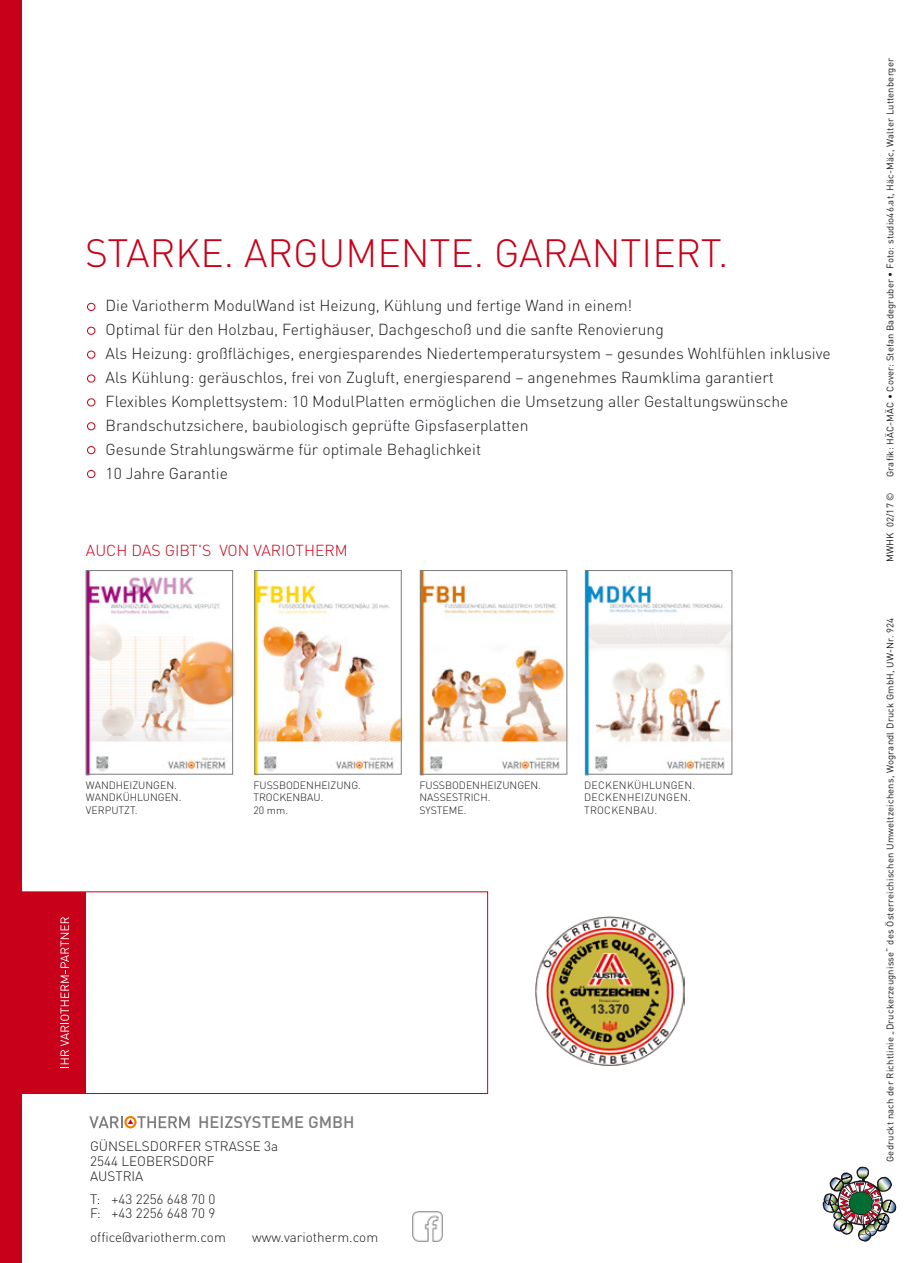
<style>
.page{position:relative;width:906px;height:1263px;background:#fff}
.page>*{position:absolute;margin:0;border:0;box-sizing:border-box;transform-origin:0 0}
.t1{font:300 39px "DIN Pro";color:#c90019}
.t2{font:500 16.5px "DIN Pro";color:#7b7c7e}
.t3{font:300 15.75px/24px "DIN Pro";color:#1a171c}
.t4{font:300 15.75px "DIN Pro";color:#c90019}
.t5{font:300 13.5px/14.7px "DIN Pro";color:#1a171c}
.t6{font:300 10.5px/12.6px "DIN Pro";color:#1a171c}
.t7{font:300 10.5px/12.6px "DIN Pro";letter-spacing:.03em;color:#1a171c}
.t8{font:9.45px "DIN Pro";letter-spacing:.02em;color:#1a171c}
.s1{font-size:9.75px}
</style>
<div class="page">
<div style="left:0;top:0;width:21px;height:1263px;background:#c90019"></div>
<div style="left:0;top:892px;width:86px;height:201px;background:#c90019"></div>
<img style="left:536px;top:916px;width:149px;height:149px">
<div style="left:8px;top:891px;width:480px;height:203px;border:1px solid #c90019"></div>
<svg style="left:60px;top:917px;width:9px;height:151px"></svg>
<svg style="left:89px;top:1116px;width:101px;height:12px"></svg>
<div style="left:87px;top:303px;width:8px;height:8px;border:1px solid #c90019;border-radius:50%"></div>
<div style="left:87px;top:327px;width:8px;height:8px;border:1px solid #c90019;border-radius:50%"></div>
<div style="left:87px;top:351px;width:8px;height:8px;border:1px solid #c90019;border-radius:50%"></div>
<div style="left:87px;top:374px;width:8px;height:8px;border:1px solid #c90019;border-radius:50%"></div>
<div style="left:87px;top:398px;width:8px;height:8px;border:1px solid #c90019;border-radius:50%"></div>
<div style="left:87px;top:422px;width:8px;height:8px;border:1px solid #c90019;border-radius:50%"></div>
<div style="left:87px;top:446px;width:8px;height:8px;border:1px solid #c90019;border-radius:50%"></div>
<div style="left:87px;top:470px;width:8px;height:8px;border:1px solid #c90019;border-radius:50%"></div>
<img style="left:85px;top:570px;width:149px;height:206px">
<div style="left:86px;top:570px;width:147px;height:204px;border:1px solid #7b7c7e"></div>
<img style="left:253px;top:569px;width:150px;height:207px">
<div style="left:254px;top:570px;width:147px;height:204px;border:1px solid #7b7c7e"></div>
<img style="left:419px;top:570px;width:149px;height:206px">
<div style="left:420px;top:570px;width:147px;height:204px;border:1px solid #7b7c7e"></div>
<img style="left:583px;top:568px;width:150px;height:208px">
<div style="left:585px;top:570px;width:147px;height:204px;border:1px solid #7b7c7e"></div>
<hr style="left:905px;top:0;width:1px;height:1263px;background:#c90019">
<img style="left:822px;top:1166px;width:75px;height:76px">
<img style="left:412px;top:1212px;width:30px;height:30px">
<h1 class="t1" style="left:85px;top:223px;width:645px">STARKE. ARGUMENTE. GARANTIERT.</h1>
<p class="t3" style="left:106px;top:292px;width:726px">Die Variotherm ModulWand ist Heizung, Kühlung und fertige Wand in einem!<br>Optimal für den Holzbau, Fertighäuser, Dachgeschoß und die sanfte Renovierung<br>Als Heizung: großflächiges, energiesparendes Niedertemperatursystem – gesundes Wohlfühlen inklusive Als Kühlung: geräuschlos, frei von Zugluft, energiesparend – angenehmes Raumklima garantiert Flexibles Komplettsystem: 10 ModulPlatten ermöglichen die Umsetzung aller Gestaltungswünsche Brandschutzsichere, baubiologisch geprüfte Gipsfaserplatten<br>Gesunde Strahlungswärme für optimale Behaglichkeit<br>10 Jahre Garantie</p>
<p class="t4" style="left:86px;top:538px;width:263px">AUCH DAS GIBT'S VON VARIOTHERM</p>
<p class="t6" style="left:86px;top:777px;width:97px">WANDHEIZUNGEN.<br>WANDKÜHLUNGEN.<br>VERPUTZT.</p>
<p class="t6" style="left:419px;top:777px;width:123px">FUSSBODENHEIZUNGEN.<br>NASSESTRICH.<br>SYSTEME.</p>
<p class="t7" style="left:584px;top:777px;width:113px">DECKENKÜHLUNGEN.<br>DECKENHEIZUNGEN.<br>TROCKENBAU.</p>
<p class="t6" style="left:253px;top:777px;width:109px">FUSSBODENHEIZUNG.<br>TROCKENBAU.<br>20 mm.</p>
<p class="t2" style="left:198px;top:1109px;width:158px">HEIZSYSTEME GMBH</p>
<p class="t5" style="left:90px;top:1138px;width:190px">GÜNSELSDORFER STRASSE 3a<br>2544 LEOBERSDORF<br>AUSTRIA</p>
<p class="t5" style="left:90px;top:1190px;width:127px">T: +43 2256 648 70 0<br>F: +43 2256 648 70 9</p>
<p class="t5" style="left:90px;top:1228px;width:137px">office@variotherm.com</p>
<p class="t5" style="left:252px;top:1228px;width:127px">www.variotherm.com</p>
<p class="t8" style="left:882px;top:477px;width:420px;rotate:-90deg">Grafik: HÄC-MÄC • Cover: Stefan Badegruber • Foto: studio46.at, Häc-Mäc, Walter Luttenberger</p>
<p class="t8" style="left:882px;top:562px;width:71px;rotate:-90deg"><span class="s1">MWHK</span> 02/17 ©</p>
<p class="t8" style="left:882px;top:1162px;width:545px;rotate:-90deg">Gedruckt nach der Richtlinie „Druckerzeugnisse“ des Österreichischen Umweltzeichens, Wograndl Druck GmbH, UW-Nr. 924</p>
</div>
